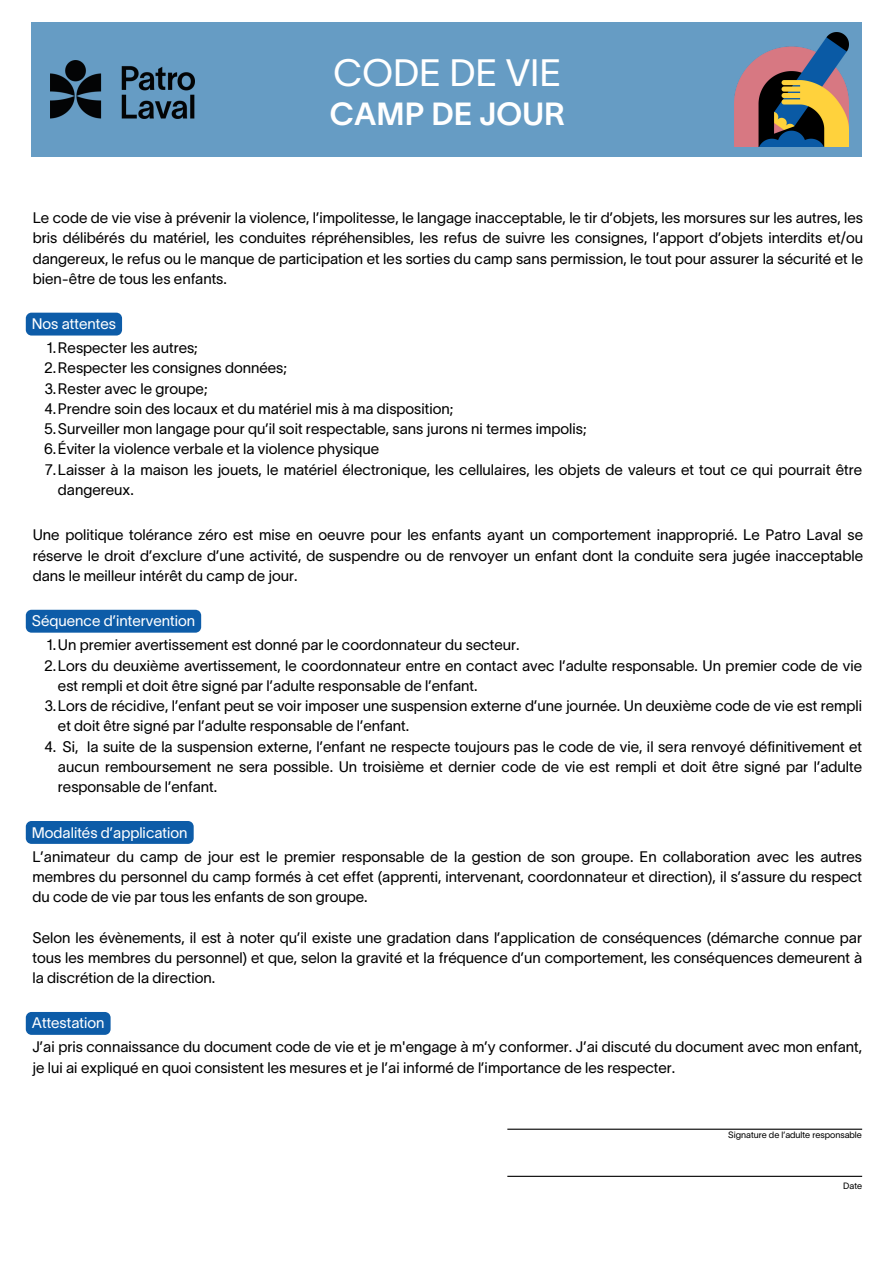
<style>
.page{position:relative;width:894px;height:1264px;background:#fff}
.page>*{position:absolute;margin:0;border:0;box-sizing:border-box;transform-origin:0 0}
.t1{font:37.35px "TWK Lausanne 300";color:#fff}
.t2{font:31.35px "TWK Lausanne 600";color:#fff}
.t3{font:15px/20.2px "TWK Lausanne 300";color:#000;text-align:justify}
.t4{font:15px "TWK Lausanne 300";color:#fff}
.t5{font:9px "TWK Lausanne 300";color:#000}
</style>
<div class="page">
<div style="left:32px;top:22px;width:829px;height:134px;background:#669cc4"></div>
<img style="left:50px;top:61px;width:144px;height:57px">
<img style="left:734px;top:33px;width:114px;height:113px">
<div style="left:26px;top:313px;width:96px;height:22px;background:#0d5ca8"></div>
<div style="left:26px;top:609px;width:175px;height:23px;background:#0d5ca8"></div>
<div style="left:26px;top:821px;width:168px;height:22px;background:#0d5ca8"></div>
<div style="left:26px;top:1012px;width:85px;height:22px;background:#0d5ca8"></div>
<hr style="left:507px;top:1128px;width:354px;height:1px;background:#000">
<hr style="left:507px;top:1175px;width:354px;height:1px;background:#000">
<p class="t1" style="left:333px;top:52px;width:229px">CODE DE VIE</p>
<h1 class="t2" style="left:330px;top:97px;width:237px">CAMP DE JOUR</h1>
<p class="t3" style="left:33px;top:207px;width:831px">Le code de vie vise à prévenir la violence, l’impolitesse, le langage inacceptable, le tir d’objets, les morsures sur les autres, les bris délibérés du matériel, les conduites répréhensibles, les refus de suivre les consignes, l’apport d’objets interdits et/ou dangereux, le refus ou le manque de participation et les sorties du camp sans permission, le tout pour assurer la sécurité et le bien-être de tous les enfants.</p>
<p class="t4" style="left:32px;top:315px;width:86px">Nos attentes</p>
<h2 class="t3" style="left:46px;top:338px;width:153px">1.Respecter les autres;</h2>
<h3 class="t3" style="left:44px;top:358px;width:244px">2.Respecter les consignes données;</h3>
<h3 class="t3" style="left:44px;top:378px;width:164px">3.Rester avec le groupe;</h3>
<p class="t3" style="left:44px;top:398px;width:410px">4.Prendre soin des locaux et du matériel mis à ma disposition;</p>
<p class="t3" style="left:44px;top:419px;width:543px">5.Surveiller mon langage pour qu’il soit respectable, sans jurons ni termes impolis;</p>
<p class="t3" style="left:44px;top:439px;width:336px">6.Éviter la violence verbale et la violence physique</p>
<p class="t3" style="left:58px;top:459px;width:805px;text-indent:-13px">7.Laisser à la maison les jouets, le matériel électronique, les cellulaires, les objets de valeurs et tout ce qui pourrait être dangereux.</p>
<p class="t3" style="left:33px;top:525px;width:831px">Une politique tolérance zéro est mise en oeuvre pour les enfants ayant un comportement inapproprié. Le Patro Laval se réserve le droit d’exclure d’une activité, de suspendre ou de renvoyer un enfant dont la conduite sera jugée inacceptable dans le meilleur intérêt du camp de jour.</p>
<p class="t4" style="left:32px;top:612px;width:165px">Séquence d’intervention</p>
<p class="t3" style="left:46px;top:635px;width:474px">1.Un premier avertissement est donné par le coordonnateur du secteur.</p>
<h3 class="t3" style="left:58px;top:655px;width:805px;text-indent:-14px">2.Lors du deuxième avertissement, le coordonnateur entre en contact avec l’adulte responsable. Un premier code de vie est rempli et doit être signé par l’adulte responsable de l’enfant.</h3>
<h3 class="t3" style="left:58px;top:695px;width:805px;text-indent:-14px">3.Lors de récidive, l’enfant peut se voir imposer une suspension externe d’une journée. Un deuxième code de vie est rempli et doit être signé par l’adulte responsable de l’enfant.</h3>
<p class="t3" style="left:58px;top:736px;width:805px;text-indent:-13px">4. Si, la suite de la suspension externe, l’enfant ne respecte toujours pas le code de vie, il sera renvoyé définitivement et aucun remboursement ne sera possible. Un troisième et dernier code de vie est rempli et doit être signé par l’adulte responsable de l’enfant.</p>
<h3 class="t4" style="left:32px;top:823px;width:157px">Modalités d’application</h3>
<p class="t3" style="left:32px;top:846px;width:831px">L’animateur du camp de jour est le premier responsable de la gestion de son groupe. En collaboration avec les autres membres du personnel du camp formés à cet effet (apprenti, intervenant, coordonnateur et direction), il s’assure du respect du code de vie par tous les enfants de son groupe.</p>
<p class="t3" style="left:32px;top:927px;width:830px">Selon les évènements, il est à noter qu’il existe une gradation dans l’application de conséquences (démarche connue par tous les membres du personnel) et que, selon la gravité et la fréquence d’un comportement, les conséquences demeurent à la discrétion de la direction.</p>
<h3 class="t4" style="left:32px;top:1014px;width:74px">Attestation</h3>
<h3 class="t3" style="left:32px;top:1037px;width:831px">J’ai pris connaissance du document code de vie et je m'engage à m’y conformer. J’ai discuté du document avec mon enfant, je lui ai expliqué en quoi consistent les mesures et je l’ai informé de l’importance de les respecter.</h3>
<h3 class="t5" style="left:728px;top:1129px;width:135px">Signature de l’adulte responsable</h3>
<h3 class="t5" style="left:843px;top:1180px;width:20px">Date</h3>
</div>
